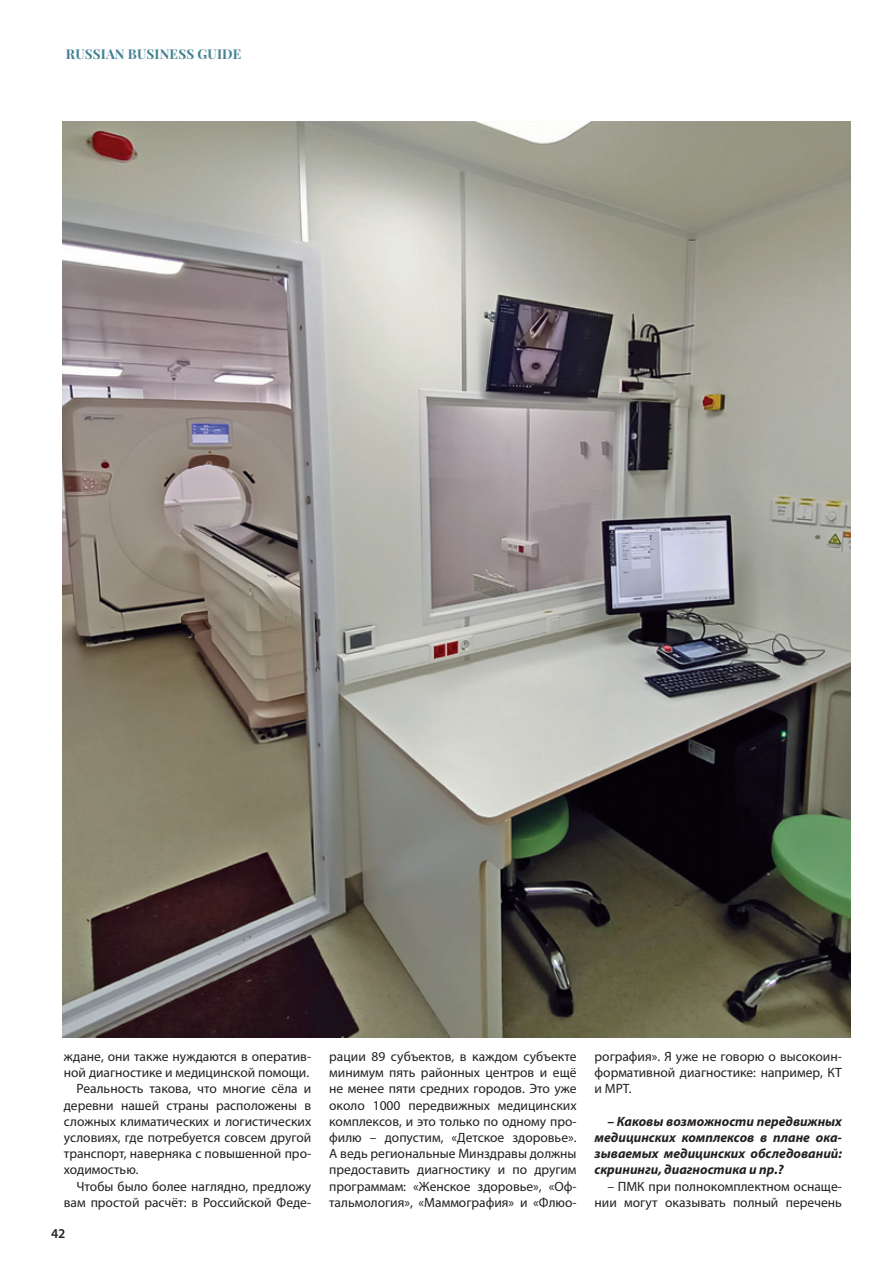
<style>
.page{position:relative;width:893px;height:1263px;background:#fff}
.page>*{position:absolute;margin:0;border:0;box-sizing:border-box;transform-origin:0 0}
.базовый_текст{font:13.5px/16.2px "Myriad Pro";color:#231f20;text-align:justify}
.базовый_текст-2{font:italic 700 13.5px/16.2px "Myriad Pro";color:#231f20;text-align:justify}
.t1{font:700 13.5px "Playfair Display";letter-spacing:.01em;color:#438293}
.t2{font:600 13.5px "Myriad Pro";color:#231f20}
</style>
<div class="page">
<img style="left:62px;top:121px;width:788px;height:916px">
<p class="t1" style="left:66px;top:45px;width:177px">RUSSIAN BUSINESS GUIDE</p>
<p class="базовый_текст" style="left:64px;top:1048px;width:249px">ждане, они также нуждаются в оператив&shy;ной диагностике и медицинской помощи.</p>
<p class="базовый_текст" style="left:64px;top:1080px;width:249px;text-indent:13px">Реальность такова, что многие сёла и деревни нашей страны расположены в сложных климатических и логистических условиях, где потребуется совсем другой транспорт, наверняка с повышенной про&shy;ходимостью.</p>
<p class="базовый_текст" style="left:64px;top:1178px;width:249px;text-align:right">Чтобы было более наглядно, предложу вам простой расчёт: в Российской Феде-</p>
<p class="t2" style="left:51px;top:1224px;width:16px">42</p>
<p class="базовый_текст" style="left:329px;top:1048px;width:249px">рации 89 субъектов, в каждом субъекте минимум пять районных центров и ещё не менее пяти средних городов. Это уже около 1000 передвижных медицинских комплексов, и это только по одному про&shy;филю – допустим, «Детское здоровье».<br>А ведь региональные Минздравы должны предоставить диагностику и по другим программам: «Женское здоровье», «Оф&shy;тальмология», «Маммография» и «Флюо-</p>
<p class="базовый_текст" style="left:595px;top:1048px;width:249px">рография». Я уже не говорю о высокоин&shy;формативной диагностике: например, КТ и МРТ.</p>
<p class="базовый_текст-2" style="left:595px;top:1113px;width:249px;text-indent:13px">– Каковы возможности передвижных медицинских комплексов в плане ока&shy;зываемых медицинских обследований: скрининги, диагностика и пр.?</p>
<p class="базовый_текст" style="left:595px;top:1178px;width:249px;text-align:right">– ПМК при полнокомплектном оснаще&shy;нии могут оказывать полный перечень</p>
</div>
